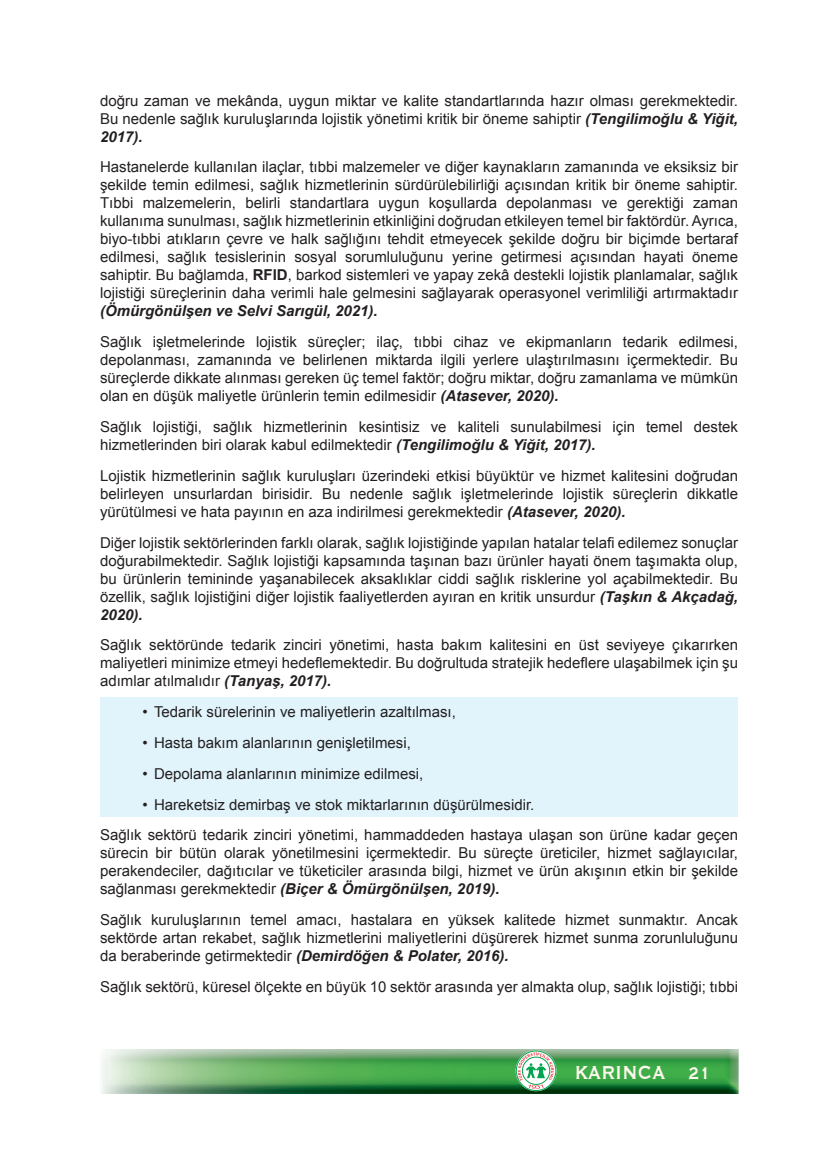
<style>
.page{position:relative;width:838px;height:1170px;background:#fff}
.page>*{position:absolute;margin:0;border:0;box-sizing:border-box;transform-origin:0 0}
.t1{font:700 24.3px "Copperplate Gothic BT";color:#fef7ee;scale:.83 1}
.t2{font:15px/18px "Arial";color:#231f20;text-align:justify}
.t3{font:italic 700 15px "Arial";color:#231f20}
.s1{font-weight:700;font-style:italic}
.s2{font-weight:700}
.s3{font-size:21.6px}
</style>
<div class="page">
<img style="left:102px;top:1049px;width:637px;height:45px">
<img style="left:102px;top:1049px;width:636px;height:44px">
<svg style="left:515px;top:1050px;width:41px;height:41px"></svg>
<div style="left:516px;top:1050px;width:40px;height:40px;border:1px solid #00a54f;border-radius:50%"></div>
<svg style="left:517px;top:1051px;width:37px;height:37px"></svg>
<div style="left:100px;top:697px;width:638px;height:119px;background:#e1f4fc"></div>
<p class="t2" style="left:100px;top:91px;width:639px">doğru zaman ve mekânda, uygun miktar ve kalite standartlarında hazır olması gerekmektedir.<br>Bu nedenle sağlık kuruluşlarında lojistik yönetimi kritik bir öneme sahiptir <span class="s1">(Tengilimoğlu &amp; Yiğit, 2017).</span></p>
<p class="t2" style="left:100px;top:158px;width:639px">Hastanelerde kullanılan ilaçlar, tıbbi malzemeler ve diğer kaynakların zamanında ve eksiksiz bir şekilde temin edilmesi, sağlık hizmetlerinin sürdürülebilirliği açısından kritik bir öneme sahiptir.<br>Tıbbi malzemelerin, belirli standartlara uygun koşullarda depolanması ve gerektiği zaman kullanıma sunulması, sağlık hizmetlerinin etkinliğini doğrudan etkileyen temel bir faktördür. Ayrıca, biyo-tıbbi atıkların çevre ve halk sağlığını tehdit etmeyecek şekilde doğru bir biçimde bertaraf edilmesi, sağlık tesislerinin sosyal sorumluluğunu yerine getirmesi açısından hayati öneme sahiptir. Bu bağlamda, <span class="s2">RFID</span>, barkod sistemleri ve yapay zekâ destekli lojistik planlamalar, sağlık lojistiği süreçlerinin daha verimli hale gelmesini sağlayarak operasyonel verimliliği artırmaktadır</p>
<p class="t3" style="left:100px;top:301px;width:279px">(Ömürgönülşen ve Selvi Sarıgül, 2021).</p>
<p class="t2" style="left:100px;top:333px;width:639px">Sağlık işletmelerinde lojistik süreçler; ilaç, tıbbi cihaz ve ekipmanların tedarik edilmesi, depolanması, zamanında ve belirlenen miktarda ilgili yerlere ulaştırılmasını içermektedir. Bu süreçlerde dikkate alınması gereken üç temel faktör; doğru miktar, doğru zamanlama ve mümkün olan en düşük maliyetle ürünlerin temin edilmesidir <span class="s1">(Atasever, 2020).</span></p>
<p class="t2" style="left:100px;top:418px;width:639px">Sağlık lojistiği, sağlık hizmetlerinin kesintisiz ve kaliteli sunulabilmesi için temel destek hizmetlerinden biri olarak kabul edilmektedir <span class="s1">(Tengilimoğlu &amp; Yiğit, 2017).</span></p>
<p class="t2" style="left:100px;top:466px;width:639px">Lojistik hizmetlerinin sağlık kuruluşları üzerindeki etkisi büyüktür ve hizmet kalitesini doğrudan belirleyen unsurlardan birisidir. Bu nedenle sağlık işletmelerinde lojistik süreçlerin dikkatle yürütülmesi ve hata payının en aza indirilmesi gerekmektedir <span class="s1">(Atasever, 2020).</span></p>
<p class="t2" style="left:100px;top:533px;width:639px">Diğer lojistik sektörlerinden farklı olarak, sağlık lojistiğinde yapılan hatalar telafi edilemez sonuçlar doğurabilmektedir. Sağlık lojistiği kapsamında taşınan bazı ürünler hayati önem taşımakta olup, bu ürünlerin temininde yaşanabilecek aksaklıklar ciddi sağlık risklerine yol açabilmektedir. Bu özellik, sağlık lojistiğini diğer lojistik faaliyetlerden ayıran en kritik unsurdur <span class="s1">(Taşkın &amp; Akçadağ, 2020).</span></p>
<p class="t2" style="left:100px;top:636px;width:639px">Sağlık sektöründe tedarik zinciri yönetimi, hasta bakım kalitesini en üst seviyeye çıkarırken maliyetleri minimize etmeyi hedeflemektedir. Bu doğrultuda stratejik hedeflere ulaşabilmek için şu adımlar atılmalıdır <span class="s1">(Tanyaş, 2017).</span></p>
<p class="t2" style="left:143px;top:703px;width:315px">• Tedarik sürelerinin ve maliyetlerin azaltılması,</p>
<p class="t2" style="left:143px;top:733px;width:270px">• Hasta bakım alanlarının genişletilmesi,</p>
<p class="t2" style="left:143px;top:764px;width:282px">• Depolama alanlarının minimize edilmesi,</p>
<p class="t2" style="left:100px;top:789px;width:639px;line-height:30.8px;text-indent:43px">• Hareketsiz demirbaş ve stok miktarlarının düşürülmesidir.<br>Sağlık sektörü tedarik zinciri yönetimi, hammaddeden hastaya ulaşan son ürüne kadar geçen</p>
<p class="t2" style="left:100px;top:844px;width:639px">sürecin bir bütün olarak yönetilmesini içermektedir. Bu süreçte üreticiler, hizmet sağlayıcılar, perakendeciler, dağıtıcılar ve tüketiciler arasında bilgi, hizmet ve ürün akışının etkin bir şekilde sağlanması gerekmektedir <span class="s1">(Biçer &amp; Ömürgönülşen, 2019).</span></p>
<p class="t2" style="left:100px;top:910px;width:639px">Sağlık kuruluşlarının temel amacı, hastalara en yüksek kalitede hizmet sunmaktır. Ancak sektörde artan rekabet, sağlık hizmetlerini maliyetlerini düşürerek hizmet sunma zorunluluğunu da beraberinde getirmektedir <span class="s1">(Demirdöğen &amp; Polater, 2016).</span></p>
<p class="t2" style="left:100px;top:977px;width:639px">Sağlık sektörü, küresel ölçekte en büyük 10 sektör arasında yer almakta olup, sağlık lojistiği; tıbbi</p>
<h1 class="t1" style="left:574px;top:1059px;width:166px">KARINCA <span class="s3">21</span></h1>
</div>
